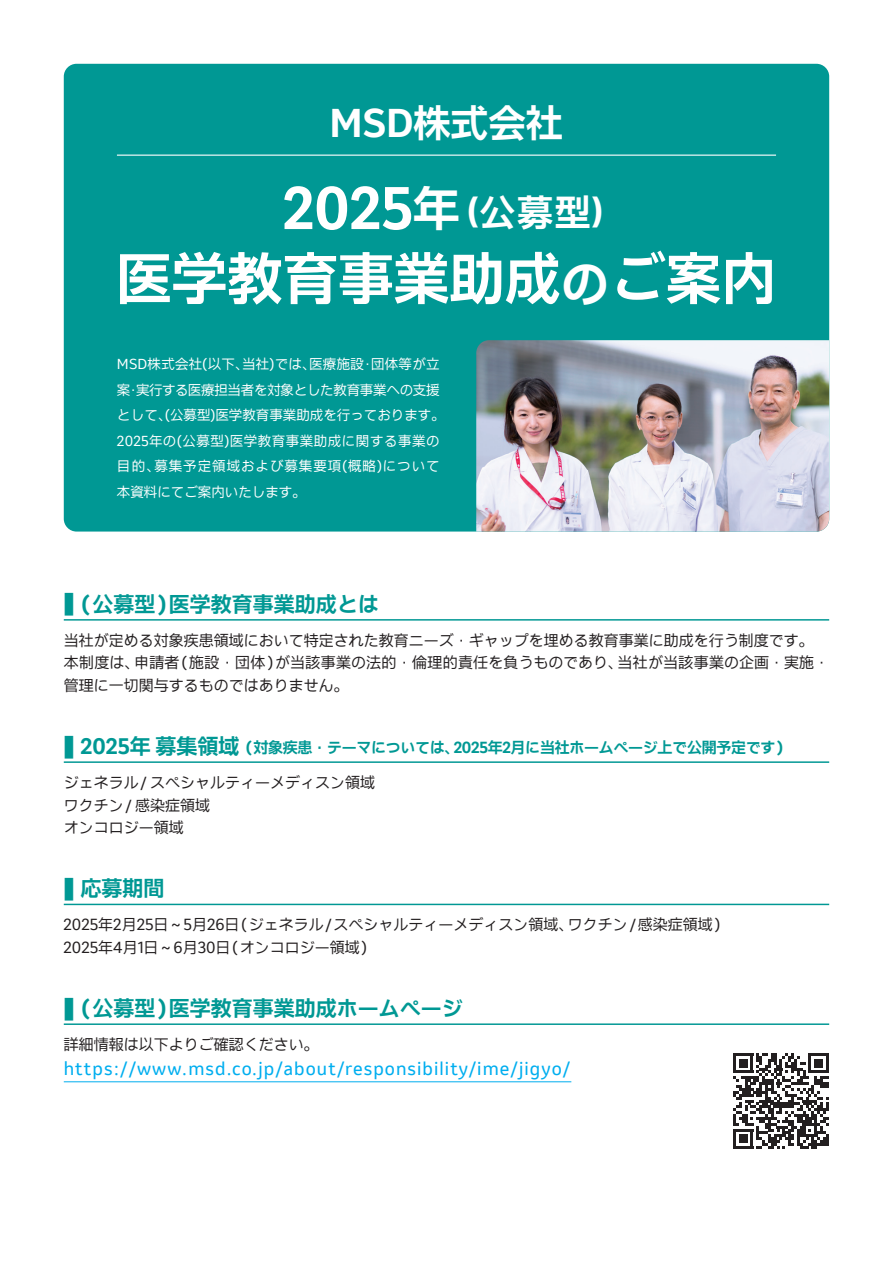
<style>
.page{position:relative;width:893px;height:1263px;background:#fff}
.page>*{position:absolute;margin:0;border:0;box-sizing:border-box;transform-origin:0 0}
.t1{font:700 55.5px "Invention JP";color:#fff}
.t2{font:700 37.5px "Invention JP";color:#fff}
.t3{font:700 36px "Invention JP";color:#fff}
.t4{font:700 21px "Invention JP";color:#009894}
.t5{font:18px "Invention";letter-spacing:.06em;color:#00aeef}
.t6{font:15px/22.5px "Invention JP";color:#231f20}
.t7{font:700 15px "Invention JP";letter-spacing:-.02em;color:#009894}
.t8{font:13.5px/25.5px "Invention JP";color:#fff}
.s1{font-family:"Invention"}
.s2{font-family:"Invention";font-size:55.5px}
.s3{font-size:47.25px}
.s4{font-size:49.95px}
.s5{font-size:28.35px}
.s6{font-family:"Invention";font-size:21px}
.s7{font-size:21px}
</style>
<div class="page">
<div style="left:64px;top:64px;width:765px;height:467px;background:#009894;border-radius:13px"></div>
<img style="left:476px;top:340px;width:353px;height:191px">
<hr style="left:117px;top:155px;width:659px;height:1px;background:#fff">
<hr style="left:64px;top:619px;width:765px;height:2px;background:#009894">
<hr style="left:64px;top:761px;width:765px;height:2px;background:#009894">
<hr style="left:64px;top:904px;width:765px;height:1px;background:#009894">
<hr style="left:64px;top:1023px;width:765px;height:2px;background:#009894">
<hr style="left:64px;top:1081px;width:507px;height:1px;background:#00aeef">
<svg style="left:733px;top:1053px;width:96px;height:96px"></svg>
<h2 class="t2" style="left:330px;top:97px;width:235px"><span class="s1">MSD</span>株式会社</h2>
<h3 class="t3" style="left:283px;top:188px;width:347px"><span class="s2">2025</span><span class="s3">年</span>（公募型）</h3>
<h1 class="t1" style="left:116px;top:241px;width:662px">医学教育事業助成<span class="s4">の</span>ご案内</h1>
<p class="t8" style="left:117px;top:351px;width:329px"><span class="s1">MSD</span>株式会社<span class="s1">(</span>以下、当社<span class="s1">)</span>では、医療施設・団体等が立案・実行する医療担当者を対象とした教育事業への支援として、<span class="s1">(</span>公募型<span class="s1">)</span>医学教育事業助成を行っております。<br><span class="s1">2025</span>年の<span class="s1">(</span>公募型<span class="s1">)</span>医学教育事業助成に関する事業の目的、募集予定領域および募集要項<span class="s1">(</span>概略<span class="s1">)</span>について本資料にてご案内いたします。</p>
<h3 class="t4" style="left:64px;top:590px;width:316px"><span class="s5">■</span> <span class="s1">(</span>公募型<span class="s1">)</span>医学教育事業助成とは</h3>
<p class="t6" style="left:64px;top:629px;width:767px">当社が定める対象疾患領域において特定された教育ニーズ・ギャップを埋める教育事業に助成を行う制度です。本制度は、申請者<span class="s1">(</span>施設・団体<span class="s1">)</span>が当該事業の法的・倫理的責任を負うものであり、当社が当該事業の企画・実施・管理に一切関与するものではありません。</p>
<p class="t7" style="left:64px;top:737px;width:720px"><span class="s5">■</span> <span class="s6">2025</span><span class="s7">年募集領域</span> <span class="s1">(</span>対象疾患・テーマについては、<span class="s1">2025</span>年<span class="s1">2</span>月に当社ホームページ上で公開予定です<span class="s1">)</span></p>
<p class="t6" style="left:64px;top:771px;width:313px">ジェネラル<span class="s1">/</span> スペシャルティーメディスン領域ワクチン<span class="s1">/</span> 感染症領域<br>オンコロジー領域</p>
<h3 class="t4" style="left:64px;top:874px;width:102px"><span class="s5">■</span> 応募期間</h3>
<p class="t6" style="left:64px;top:913px;width:658px"><span class="s1">2025</span>年<span class="s1">2</span>月<span class="s1">25</span>日～<span class="s1">5</span>月<span class="s1">26</span>日<span class="s1">(</span>ジェネラル<span class="s1">/</span>スペシャルティーメディスン領域、ワクチン<span class="s1">/</span>感染症領域<span class="s1">)<br>2025</span>年<span class="s1">4</span>月<span class="s1">1</span>日～<span class="s1">6</span>月<span class="s1">30</span>日<span class="s1">(</span>オンコロジー領域<span class="s1">)</span></p>
<h3 class="t4" style="left:64px;top:994px;width:400px"><span class="s5">■</span> <span class="s1">(</span>公募型<span class="s1">)</span>医学教育事業助成ホームページ</h3>
<p class="t6" style="left:64px;top:1033px;width:256px">詳細情報は以下よりご確認ください。</p>
<p class="t5" style="left:64px;top:1056px;width:508px">https://www.msd.co.jp/about/responsibility/ime/jigyo/</p>
</div>
